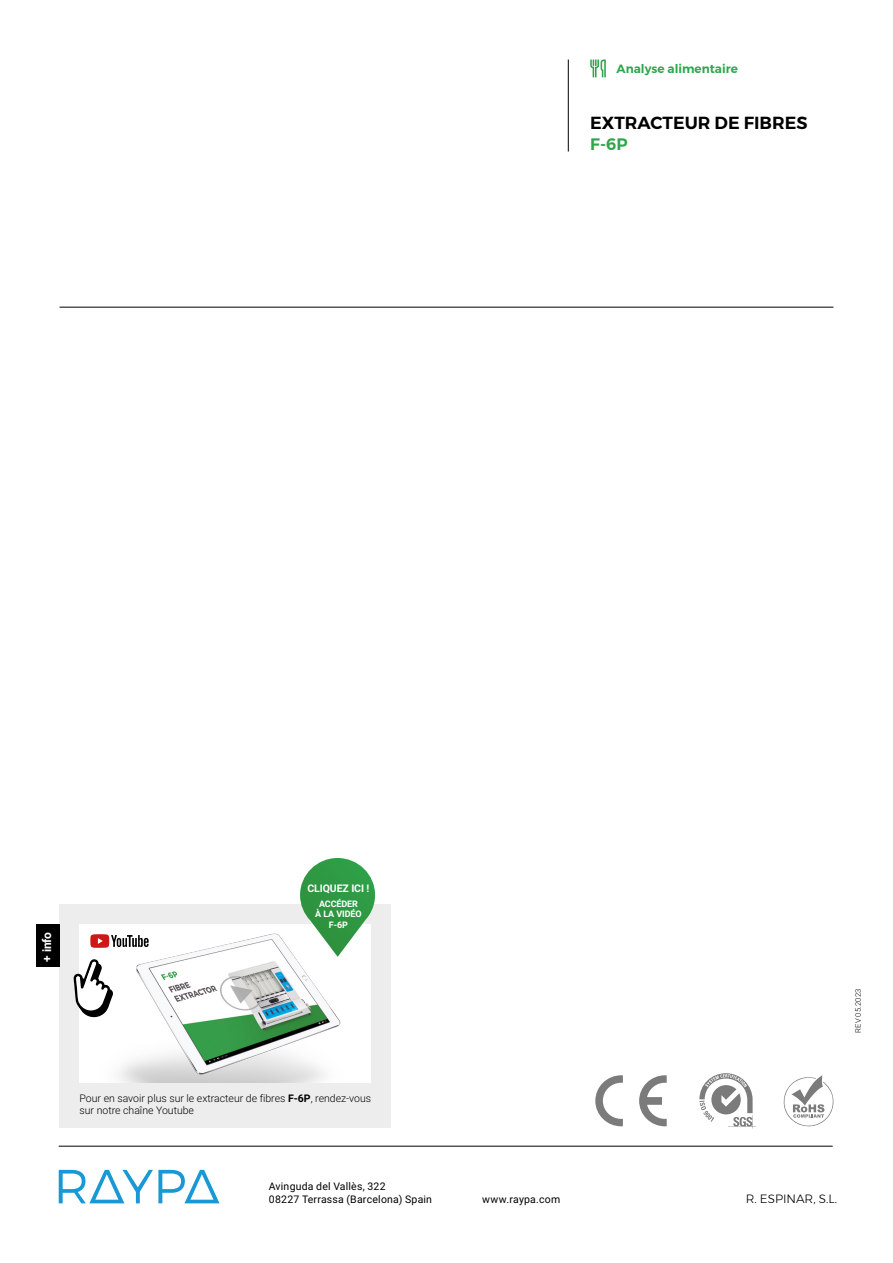
<style>
.page{position:relative;width:893px;height:1263px;background:#fff}
.page>*{position:absolute;margin:0;border:0;box-sizing:border-box;transform-origin:0 0}
.t1{font:600 17.4px "Montserrat";color:#000}
.t2{font:600 16.5px "Montserrat";color:#2da64b}
.t3{font:600 12px "Montserrat";color:#2da64b}
.t4{font:300 12px "Montserrat";color:#000}
.t5{font:700 12px "Roboto";color:#fff}
.t6{font:300 10.5px/12px "Roboto";color:#000}
.t7{font:10.5px/12.6px "Roboto";letter-spacing:.02em;color:#000}
.t8{font:700 10.5px "Roboto";letter-spacing:-.01em;color:#fff}
.t9{font:700 9px/10.5px "Roboto";letter-spacing:-.01em;color:#fff;text-align:center}
.t10{font:300 7.65px "Roboto";letter-spacing:.025em;color:#000}
.s1{font-weight:700}
</style>
<div class="page">
<hr style="left:568px;top:60px;width:1px;height:92px;background:#000">
<hr style="left:60px;top:307px;width:773px;height:1px;background:#000">
<svg style="left:590px;top:60px;width:16px;height:17px"></svg>
<svg style="left:59px;top:1170px;width:161px;height:33px"></svg>
<hr style="left:59px;top:1146px;width:774px;height:1px;background:#000">
<svg style="left:783px;top:1075px;width:51px;height:52px"></svg>
<svg style="left:639px;top:1075px;width:28px;height:51px"></svg>
<svg style="left:595px;top:1075px;width:28px;height:51px"></svg>
<svg style="left:699px;top:1073px;width:57px;height:55px"></svg>
<div style="left:60px;top:904px;width:331px;height:224px;background:#ededed"></div>
<img style="left:80px;top:924px;width:291px;height:159px">
<div style="left:36px;top:924px;width:24px;height:43px;background:#000"></div>
<svg style="left:90px;top:934px;width:59px;height:14px"></svg>
<svg style="left:74px;top:958px;width:40px;height:59px;background:#b6b6b6"></svg>
<svg style="left:300px;top:858px;width:75px;height:99px;background:#73b980"></svg>
<p class="t3" style="left:617px;top:59px;width:123px">Analyse alimentaire</p>
<h1 class="t1" style="left:590px;top:109px;width:219px">EXTRACTEUR DE FIBRES</h1>
<h2 class="t2" style="left:590px;top:131px;width:39px">F-6P</h2>
<p class="t5" style="left:39px;top:962px;width:31px;rotate:-90deg">+ info</p>
<p class="t8" style="left:308px;top:881px;width:63px">CLIQUEZ ICI !</p>
<p class="t9" style="left:315px;top:898px;width:48px">ACCÉDER<br>À LA VIDÉO<br>F-6P</p>
<p class="t6" style="left:80px;top:1092px;width:293px">Pour en savoir plus sur le extracteur de fibres <span class="s1">F-6P</span>, rendez-vous sur notre chaîne Youtube</p>
<p class="t7" style="left:269px;top:1180px;width:165px">Avinguda del Vallès, 322<br>08227 Terrassa (Barcelona) Spain</p>
<p class="t10" style="left:853px;top:1033px;width:46px;rotate:-90deg">REV 05.2023</p>
<p class="t7" style="left:482px;top:1192px;width:80px">www.raypa.com</p>
<p class="t4" style="left:746px;top:1190px;width:93px">R. ESPINAR, S.L.</p>
</div>
